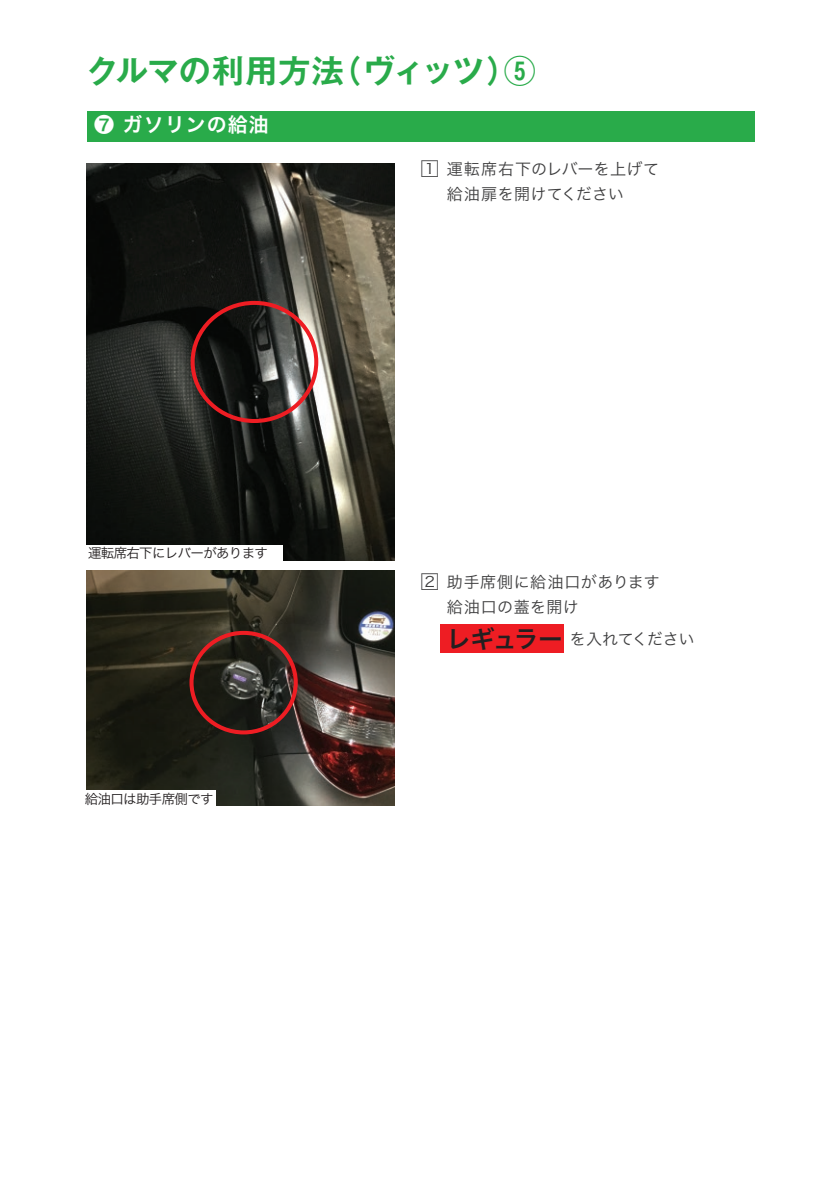
<style>
.page{position:relative;width:840px;height:1191px;background:#fff}
.page>*{position:absolute;margin:0;border:0;box-sizing:border-box;transform-origin:0 0}
.t1{font:700 32px "Gothic MB101 Pro De";letter-spacing:-.015em;color:#29ab4a}
.t2{font:20px "Hira Kaku Pro W6";letter-spacing:.05em;color:#fff}
.t3{font:16px/25px "Hiragino Sans W3";letter-spacing:.025em;color:#3e3e3f;text-align:center}
.t4{font:16px "Hiragino Sans W3";letter-spacing:-.02em;color:#3e3e3f}
.t5{font:13.4px "Hira Kaku Pro W3";letter-spacing:-.05em;color:#231f20}
.s1{font-size:22px}
.s2{font-size:14.4px}
.s3{font-family:"Hiragino Sans W6";font-size:24px;color:#231f20}
</style>
<div class="page">
<div style="left:440px;top:624px;width:123px;height:29px;background:#ee1d23"></div>
<img style="left:86px;top:570px;width:308px;height:236px">
<img style="left:86px;top:164px;width:308px;height:396px">
<div style="left:189px;top:631px;width:108px;height:103px;border:4px solid #ee1d23;border-radius:50%"></div>
<div style="left:190px;top:301px;width:128px;height:122px;border:4px solid #ee1d23;border-radius:50%"></div>
<div style="left:86px;top:545px;width:197px;height:15px;background:#fff"></div>
<div style="left:83px;top:790px;width:133px;height:16px;background:#fff"></div>
<div style="left:87px;top:111px;width:666px;height:31px;background:#29ab4a"></div>
<h1 class="t1" style="left:86px;top:45px;width:451px">クルマの利用方法（ヴィッツ）⑤</h1>
<p class="t2" style="left:94px;top:106px;width:176px">❼ ガソリンの給油</p>
<p class="t5" style="left:88px;top:541px;width:181px">運転席右下にレバーがあります</p>
<p class="t5" style="left:85px;top:786px;width:130px">給油口は助手席側です</p>
<p class="t3" style="left:418px;top:155px;width:242px"><span class="s1">□</span><span class="s2">１</span>運転席右下のレバーを上げて給油扉を開けてください</p>
<p class="t3" style="left:446px;top:568px;width:214px;text-align:left;text-indent:-28px"><span class="s1">□</span><span class="s2">２</span>助手席側に給油口があります給油口の蓋を開け</p>
<p class="t4" style="left:446px;top:624px;width:249px"><span class="s3">レギュラー</span>を入れてください</p>
</div>
